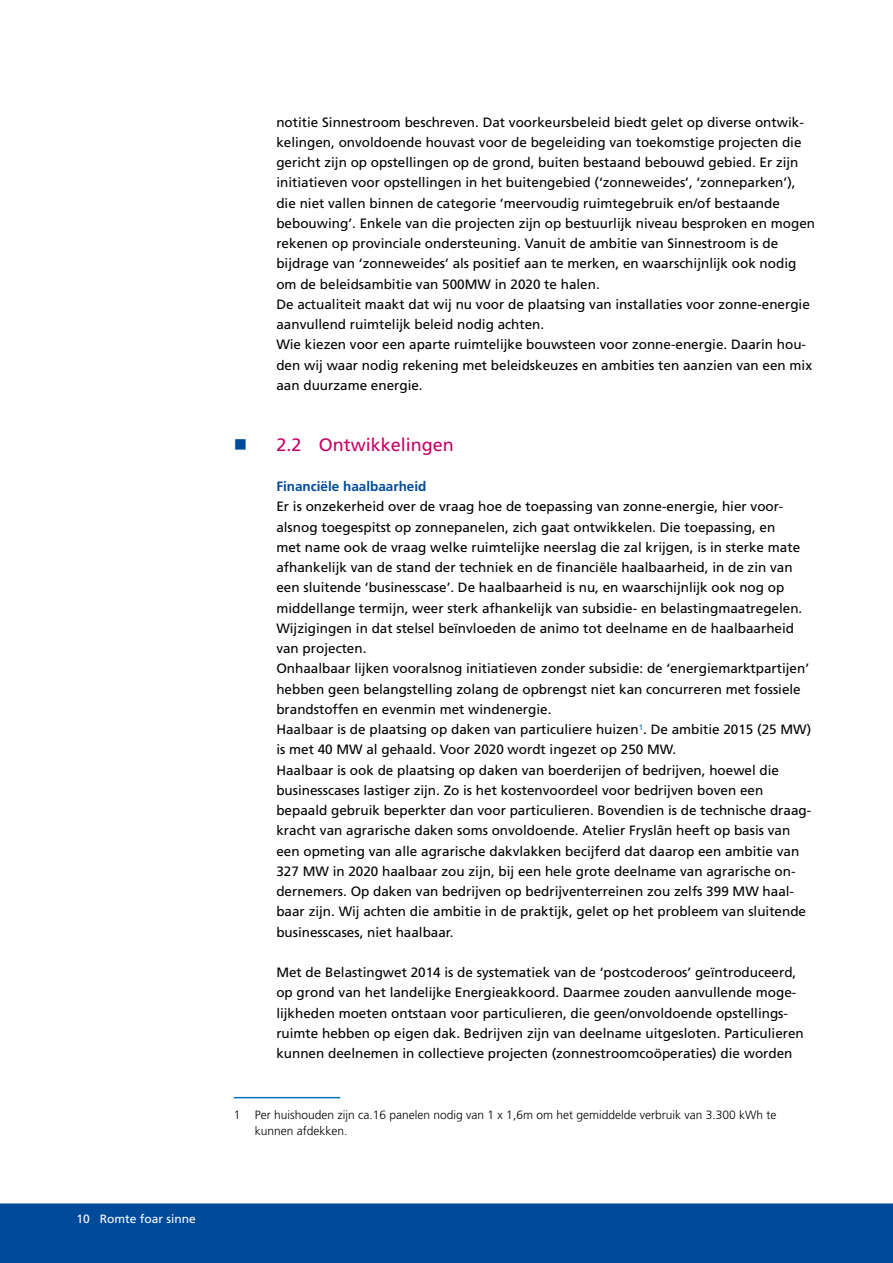
<style>
.page{position:relative;width:893px;height:1263px;background:#fff}
.page>*{position:absolute;margin:0;border:0;box-sizing:border-box;transform-origin:0 0}
.t1{font:18px "Frutiger LT Std";color:#c80065}
.t2{font:13.5px/20.2px "Frutiger LT Std";color:#000}
.t3{font:700 13.5px "Frutiger LT Std";color:#004a9a}
.t4{font:300 12px/16.5px "Frutiger LT Std";color:#000}
.t5{font:12px "Frutiger LT Std";color:#fff}
.s1{color:#004a9a}
</style>
<div class="page">
<div style="left:0;top:1203px;width:893px;height:60px;background:#004a9a"></div>
<hr style="left:234px;top:1097px;width:106px;height:1px;background:#0070ba">
<p class="t5" style="left:77px;top:1211px;width:121px">10 Romte foar sinne</p>
<p class="t2" style="left:276px;top:112px;width:540px">notitie Sinnestroom beschreven. Dat voorkeursbeleid biedt gelet op diverse ontwik&shy;kelingen, onvoldoende houvast voor de begeleiding van toekomstige projecten die gericht zijn op opstellingen op de grond, buiten bestaand bebouwd gebied. Er zijn initiatieven voor opstellingen in het buitengebied (‘zonneweides’, ‘zonneparken’), die niet vallen binnen de categorie ‘meervoudig ruimtegebruik en/of bestaande bebouwing’. Enkele van die projecten zijn op bestuurlijk niveau besproken en mogen rekenen op provinciale ondersteuning. Vanuit de ambitie van Sinnestroom is de bijdrage van ‘zonneweides’ als positief aan te merken, en waarschijnlijk ook nodig om de beleidsambitie van 500MW in 2020 te halen.<br>De actualiteit maakt dat wij nu voor de plaatsing van installaties voor zonne-energie aanvullend ruimtelijk beleid nodig achten.<br>Wie kiezen voor een aparte ruimtelijke bouwsteen voor zonne-energie. Daarin hou&shy;den wij waar nodig rekening met beleidskeuzes en ambities ten aanzien van een mix aan duurzame energie.</p>
<h1 class="t1" style="left:234px;top:434px;width:222px"><span class="s1">■</span> 2.2 Ontwikkelingen</h1>
<p class="t3" style="left:276px;top:478px;width:152px">Financiële haalbaarheid</p>
<p class="t2" style="left:276px;top:497px;width:536px">Er is onzekerheid over de vraag hoe de toepassing van zonne-energie, hier voor&shy;alsnog toegespitst op zonnepanelen, zich gaat ontwikkelen. Die toepassing, en<br>met name ook de vraag welke ruimtelijke neerslag die zal krijgen, is in sterke mate afhankelijk van de stand der techniek en de financiële haalbaarheid, in de zin van een sluitende ‘businesscase’. De haalbaarheid is nu, en waarschijnlijk ook nog op middellange termijn, weer sterk afhankelijk van subsidie- en belastingmaatregelen.<br>Wijzigingen in dat stelsel beïnvloeden de animo tot deelname en de haalbaarheid van projecten.<br>Onhaalbaar lijken vooralsnog initiatieven zonder subsidie: de ‘energiemarktpartijen’ hebben geen belangstelling zolang de opbrengst niet kan concurreren met fossiele brandstoffen en evenmin met windenergie.<br>Haalbaar is de plaatsing op daken van particuliere huizen<sup>1</sup>. De ambitie 2015 (25 MW) is met 40 MW al gehaald. Voor 2020 wordt ingezet op 250 MW.<br>Haalbaar is ook de plaatsing op daken van boerderijen of bedrijven, hoewel die businesscases lastiger zijn. Zo is het kostenvoordeel voor bedrijven boven een bepaald gebruik beperkter dan voor particulieren. Bovendien is de technische draag&shy;kracht van agrarische daken soms onvoldoende. Atelier Fryslân heeft op basis van een opmeting van alle agrarische dakvlakken becijferd dat daarop een ambitie van 327 MW in 2020 haalbaar zou zijn, bij een hele grote deelname van agrarische on&shy;dernemers. Op daken van bedrijven op bedrijventerreinen zou zelfs 399 MW haal&shy;baar zijn. Wij achten die ambitie in de praktijk, gelet op het probleem van sluitende businesscases, niet haalbaar.</p>
<p class="t2" style="left:276px;top:962px;width:529px">Met de Belastingwet 2014 is de systematiek van de ‘postcoderoos’ geïntroduceerd, op grond van het landelijke Energieakkoord. Daarmee zouden aanvullende moge&shy;lijkheden moeten ontstaan voor particulieren, die geen/onvoldoende opstellings&shy;ruimte hebben op eigen dak. Bedrijven zijn van deelname uitgesloten. Particulieren kunnen deelnemen in collectieve projecten (zonnestroomcoöperaties) die worden</p>
<p class="t4" style="left:255px;top:1107px;width:523px;text-indent:-21px">1 Per huishouden zijn ca.16 panelen nodig van 1 x 1,6m om het gemiddelde verbruik van 3.300 kWh te kunnen afdekken.</p>
</div>
